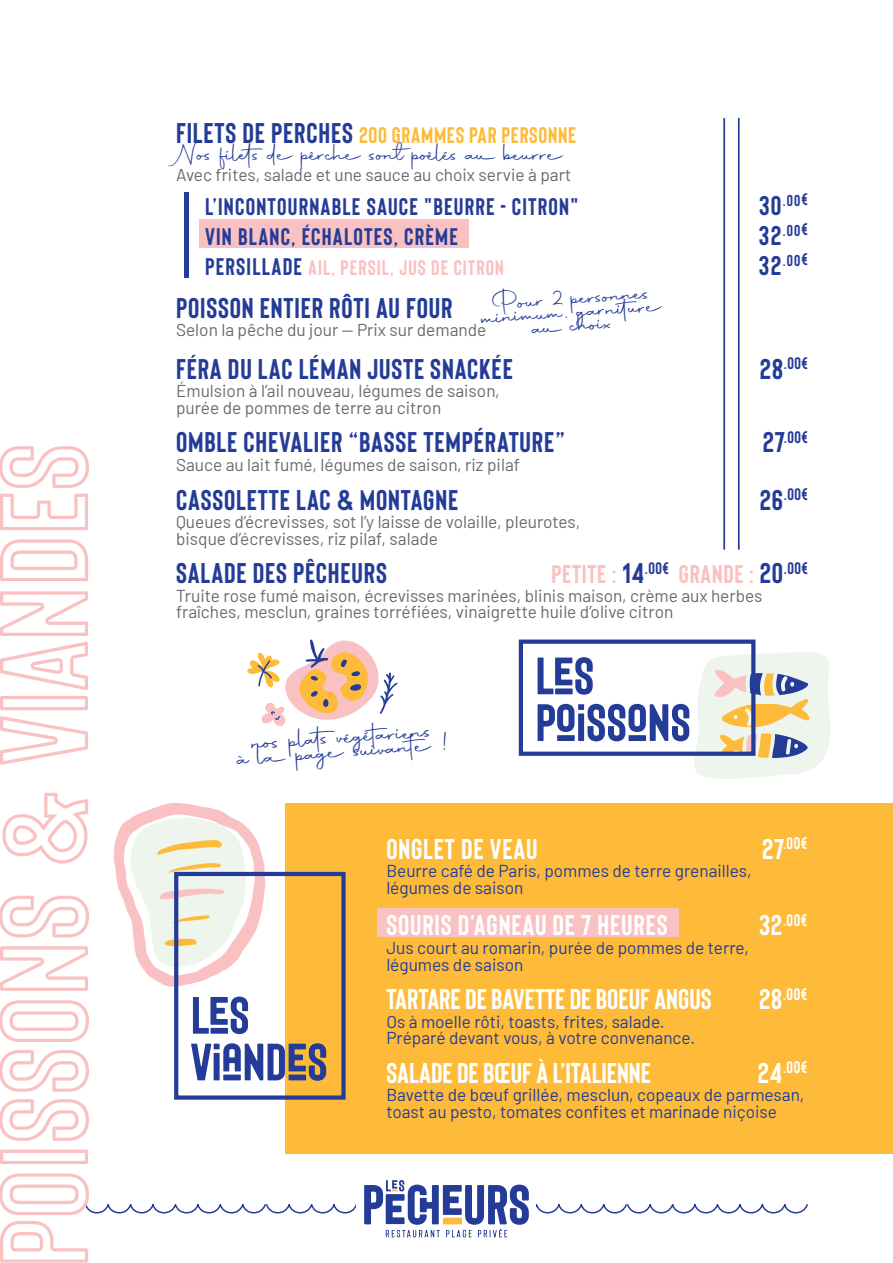
<style>
.page{position:relative;width:893px;height:1263px;background:#fff}
.page>*{position:absolute;margin:0;border:0;box-sizing:border-box;transform-origin:0 0}
.t1{font:126px "URBANO Outlined";color:#f9c1c1}
.t2{font:52.5px/46.7px "URBANO Regular";color:#243c97}
.t3{font:28.65px "Autography";color:#243c97}
.t4{font:700 28.5px "Bison";letter-spacing:.03em;color:#243c97}
.t5{font:700 28.5px "Bison";color:#fff}
.t6{font:700 28.5px "Bison";letter-spacing:.03em;color:#fff}
.t7{font:27px "Autography";color:#243c97}
.t8{font:700 25.5px "Bison";letter-spacing:.03em;color:#f9c1c1}
.t9{font:700 24px "Bison";letter-spacing:.05em;color:#243c97}
.t10{font:700 22.5px "Bison";letter-spacing:.03em;color:#fdbb39}
.t11{font:700 21px "Bison";letter-spacing:.05em;color:#f9c1c1}
.t12{font:17.25px/16.5px "Barlow";color:#69696c}
.t13{font:17.25px/16.5px "Barlow";color:#243c97}
.t14{font:700 16.65px "Bison";letter-spacing:.03em;color:#fff}
.t15{font:700 16.65px "Bison";color:#243c97}
.t16{font:700 15.75px "Bison";color:#243c97}
.s1{font-size:28.5px;color:#243c97}
.s2{font-size:27px}
.s3{font-size:16.65px}
.s4{font-size:24px;color:#243c97}
.s5{font-size:28.5px}
</style>
<div class="page">
<svg style="left:385px;top:1237px;width:123px;height:1px"></svg>
<svg style="left:85px;top:1180px;width:723px;height:57px"></svg>
<div style="left:286px;top:803px;width:607px;height:350px;background:#fdbb39"></div>
<svg style="left:113px;top:803px;width:152px;height:184px"></svg>
<div style="left:377px;top:908px;width:302px;height:29px;background:#f9c1c1"></div>
<div style="left:200px;top:219px;width:269px;height:29px;background:#f9c1c1"></div>
<svg style="left:694px;top:650px;width:136px;height:129px"></svg>
<div style="left:174px;top:872px;width:172px;height:228px;border:4px solid #243c97"></div>
<div style="left:519px;top:639px;width:236px;height:117px;border:4px solid #243c97"></div>
<hr style="left:723px;top:118px;width:2px;height:432px;background:#243c97">
<hr style="left:738px;top:118px;width:2px;height:432px;background:#243c97">
<hr style="left:185px;top:192px;width:4px;height:85px;background:#243c97">
<svg style="left:247px;top:639px;width:151px;height:87px"></svg>
<h1 class="t1" style="left:-3px;top:1268px;width:827px;rotate:-90deg">POISSONS &amp; VIANDES</h1>
<h3 class="t10" style="left:176px;top:123px;width:402px"><span class="s1">FILETS DE PERCHES</span> 200 GRAMMES PAR PERSONNE</h3>
<h3 class="t7" style="left:176px;top:136px;width:389px">Nos filets de pêrche sont poêlés au beurre</h3>
<p class="t12" style="left:176px;top:165px;width:397px">Avec frites, salade et une sauce au choix servie à part</p>
<h3 class="t9" style="left:205px;top:193px;width:375px">L’INCONTOURNABLE SAUCE "BEURRE - CITRON"</h3>
<p class="t16" style="left:759px;top:192px;width:51px"><span class="s2">30</span>.00<span class="s3">€</span></p>
<h3 class="t9" style="left:205px;top:223px;width:254px">VIN BLANC, ÉCHALOTES, CRÈME</h3>
<p class="t16" style="left:759px;top:222px;width:51px"><span class="s2">32</span>.00<span class="s3">€</span></p>
<p class="t11" style="left:205px;top:256px;width:300px"><span class="s4">PERSILLADE</span> AIL, PERSIL, JUS DE CITRON</p>
<p class="t16" style="left:759px;top:252px;width:51px"><span class="s2">32</span>.00<span class="s3">€</span></p>
<h3 class="t4" style="left:176px;top:292px;width:278px">POISSON ENTIER RÔTI AU FOUR</h3>
<p class="t12" style="left:176px;top:320px;width:312px">Selon la pêche du jour — Prix sur demande</p>
<h3 class="t4" style="left:176px;top:353px;width:338px">FÉRA DU LAC LÉMAN JUSTE SNACKÉE</h3>
<p class="t15" style="left:760px;top:354px;width:50px"><span class="s5">28</span>.00€</p>
<p class="t12" style="left:176px;top:382px;width:325px">Émulsion à l’ail nouveau, légumes de saison, purée de pommes de terre au citron</p>
<h3 class="t4" style="left:176px;top:427px;width:390px">OMBLE CHEVALIER “BASSE TEMPÉRATURE”</h3>
<p class="t15" style="left:763px;top:428px;width:47px"><span class="s5">27</span>.00€</p>
<p class="t12" style="left:176px;top:455px;width:345px">Sauce au lait fumé, légumes de saison, riz pilaf</p>
<h3 class="t4" style="left:176px;top:484px;width:284px">CASSOLETTE LAC &amp; MONTAGNE</h3>
<p class="t15" style="left:760px;top:485px;width:50px"><span class="s5">26</span>.00€</p>
<p class="t12" style="left:176px;top:512px;width:406px">Queues d’écrevisses, sot l’y laisse de volaille, pleurotes, bisque d’écrevisses, riz pilaf, salade</p>
<h3 class="t4" style="left:176px;top:558px;width:212px">SALADE DES PÊCHEURS</h3>
<h3 class="t8" style="left:551px;top:560px;width:258px">PETITE : <span class="s1">14</span><sup>.00€</sup> GRANDE : <span class="s1">20</span><sup>.00€</sup></h3>
<p class="t12" style="left:176px;top:586px;width:588px">Truite rose fumé maison, écrevisses marinées, blinis maison, crème aux herbes fraîches, mesclun, graines torréfiées, vinaigrette huile d’olive citron</p>
<h3 class="t7" style="left:491px;top:286px;width:161px;rotate:-4deg">Pour 2 personnes</h3>
<h3 class="t7" style="left:480px;top:300px;width:183px;rotate:-4deg">minimum, garniture</h3>
<h3 class="t7" style="left:532px;top:310px;width:81px;rotate:-4deg">au choix</h3>
<h3 class="t3" style="left:251px;top:724px;width:183px;rotate:-4deg">nos plat s végétariens</h3>
<h3 class="t3" style="left:237px;top:740px;width:212px;rotate:-4deg">à la page suivante !</h3>
<h2 class="t2" style="left:535px;top:655px;width:157px">LES<br>POISSONS</h2>
<h2 class="t2" style="left:191px;top:995px;width:138px">LES<br>VIANDES</h2>
<h3 class="t6" style="left:386px;top:833px;width:153px">ONGLET DE VEAU</h3>
<p class="t14" style="left:762px;top:834px;width:47px"><span class="s5">27</span>.00€</p>
<p class="t13" style="left:386px;top:861px;width:367px">Beurre café de Paris, pommes de terre grenailles, légumes de saison</p>
<h3 class="t6" style="left:386px;top:910px;width:283px">SOURIS D’AGNEAU DE 7 HEURES</h3>
<p class="t14" style="left:759px;top:911px;width:50px"><span class="s5">32</span>.00€</p>
<p class="t13" style="left:386px;top:938px;width:364px">Jus court au romarin, purée de pommes de terre, légumes de saison</p>
<h3 class="t5" style="left:386px;top:983px;width:327px">TARTARE DE BAVETTE DE BOEUF ANGUS</h3>
<p class="t14" style="left:759px;top:985px;width:50px"><span class="s5">28</span>.00€</p>
<p class="t13" style="left:386px;top:1012px;width:310px">Os à moelle rôti, toasts, frites, salade.<br>Préparé devant vous, à votre convenance.</p>
<h3 class="t5" style="left:386px;top:1057px;width:266px">SALADE DE BŒUF À L’ITALIENNE</h3>
<p class="t14" style="left:758px;top:1058px;width:51px"><span class="s5">24</span>.00€</p>
<p class="t13" style="left:386px;top:1085px;width:419px">Bavette de bœuf grillée, mesclun, copeaux de parmesan, toast au pesto, tomates confites et marinade niçoise</p>
</div>
